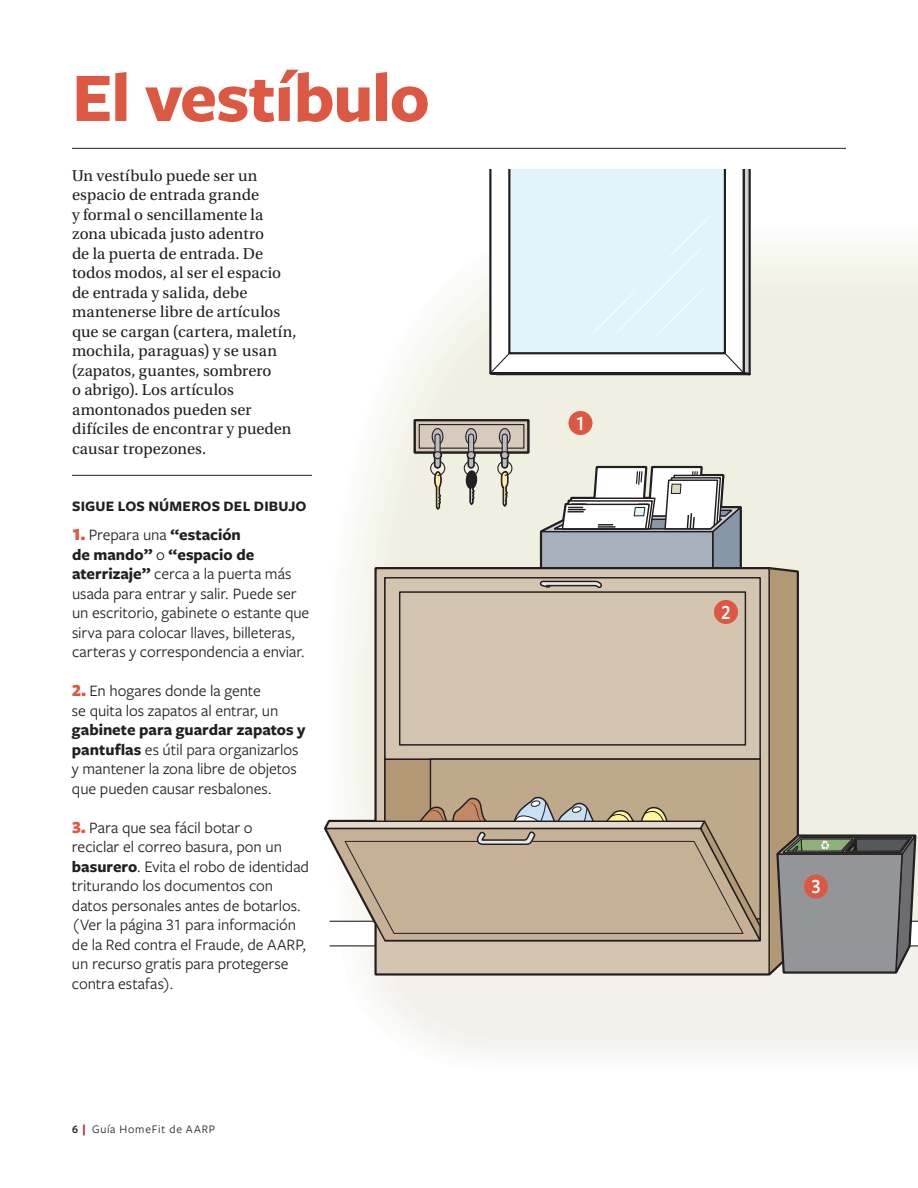
<style>
.page{position:relative;width:918px;height:1188px;background:#fff}
.page>*{position:absolute;margin:0;border:0;box-sizing:border-box;transform-origin:0 0}
.t1{font:700 72px "Freight Sans Pro";letter-spacing:-.02em;color:#dc5842}
.t2{font:600 21px "Freight Sans Pro";color:#fff;scale:.88 1}
.t3{font:16.5px/19.5px "Freight Sans Pro";letter-spacing:-.005em;color:#231f20}
.t4{font:16.5px/19.5px "Utopia Std";letter-spacing:.005em;color:#231f20}
.t5{font:700 15px "Freight Sans Pro";letter-spacing:.01em;color:#231f20}
.t6{font:12px "Freight Sans Pro";letter-spacing:.065em;color:#231f20}
.s1{font-weight:900;font-size:18px;color:#dc5842}
.s2{font-weight:700}
.s3{font-weight:600}
.s4{font-weight:700;color:#c12025}
</style>
<div class="page">
<svg style="left:477px;top:1050px;width:441px;height:2px"></svg>
<svg style="left:373px;top:977px;width:545px;height:73px;fill:#f6f5f2"></svg>
<svg style="left:374px;top:977px;width:544px;height:70px"></svg>
<svg style="left:378px;top:977px;width:540px;height:68px;fill:#f4f3ef"></svg>
<svg style="left:382px;top:977px;width:536px;height:65px"></svg>
<svg style="left:385px;top:977px;width:533px;height:63px"></svg>
<div style="left:389px;top:977px;width:529px;height:61px;background:#f2f1eb"></div>
<svg style="left:386px;top:292px;width:532px;height:275px;background:#f1f1e4"></svg>
<svg style="left:456px;top:170px;width:296px;height:207px"></svg>
<svg style="left:324px;top:418px;width:438px;height:558px;background:#ccc1b1"></svg>
<svg style="left:768px;top:567px;width:150px;height:412px;background:#b3b1a7"></svg>
<hr style="left:72px;top:148px;width:774px;height:1px;background:#231f20">
<hr style="left:72px;top:475px;width:240px;height:1px;background:#231f20">
<div style="left:568px;top:411px;width:24px;height:24px;background:#dc5842;border-radius:50%"></div>
<div style="left:714px;top:600px;width:24px;height:24px;background:#dc5842;border-radius:50%"></div>
<div style="left:804px;top:874px;width:24px;height:24px;background:#dc5842;border-radius:50%"></div>
<h1 class="t1" style="left:72px;top:48px;width:359px">El vestíbulo</h1>
<p class="t4" style="left:72px;top:166px;width:226px">Un vestíbulo puede ser un espacio de entrada grande<br>y formal o sencillamente la zona ubicada justo adentro<br>de la puerta de entrada. De todos modos, al ser el espacio de entrada y salida, debe mantenerse libre de artículos que se cargan (cartera, maletín, mochila, paraguas) y se usan (zapatos, guantes, sombrero<br>o abrigo). Los artículos amontonados pueden ser difíciles de encontrar y pueden causar tropezones.</p>
<p class="t5" style="left:72px;top:496px;width:236px">SIGUE LOS NÚMEROS DEL DIBUJO</p>
<p class="t3" style="left:72px;top:524px;width:239px"><span class="s1">1.</span> Prepara una <span class="s2">“estación<br>de mando”</span> o <span class="s2">“espacio de aterrizaje”</span> cerca a la puerta más usada para entrar y salir. Puede ser un escritorio, gabinete o estante que sirva para colocar llaves, billeteras, carteras y correspondencia a enviar.</p>
<p class="t3" style="left:72px;top:680px;width:208px"><span class="s1">2.</span> En hogares donde la gente se quita los zapatos al entrar, un</p>
<p class="t3" style="left:72px;top:719px;width:235px"><span class="s2">gabinete para guardar zapatos y pantuflas</span> es útil para organizarlos y mantener la zona libre de objetos que pueden causar resbalones.</p>
<p class="t3" style="left:72px;top:817px;width:239px"><span class="s1">3.</span> Para que sea fácil botar o<br>reciclar el correo basura, pon un <span class="s2">basurero</span>. Evita el robo de identidad triturando los documentos con datos personales antes de botarlos. (Ver la página 31 para información de la Red contra el Fraude, de AARP, un recurso gratis para protegerse contra estafas).</p>
<p class="t6" style="left:72px;top:1121px;width:145px"><span class="s3">6</span> <span class="s4">|</span> Guía HomeFit de AARP</p>
<p class="t2" style="left:576px;top:408px;width:12px">1</p>
<p class="t2" style="left:721px;top:597px;width:12px">2</p>
<p class="t2" style="left:811px;top:872px;width:12px">3</p>
</div>
